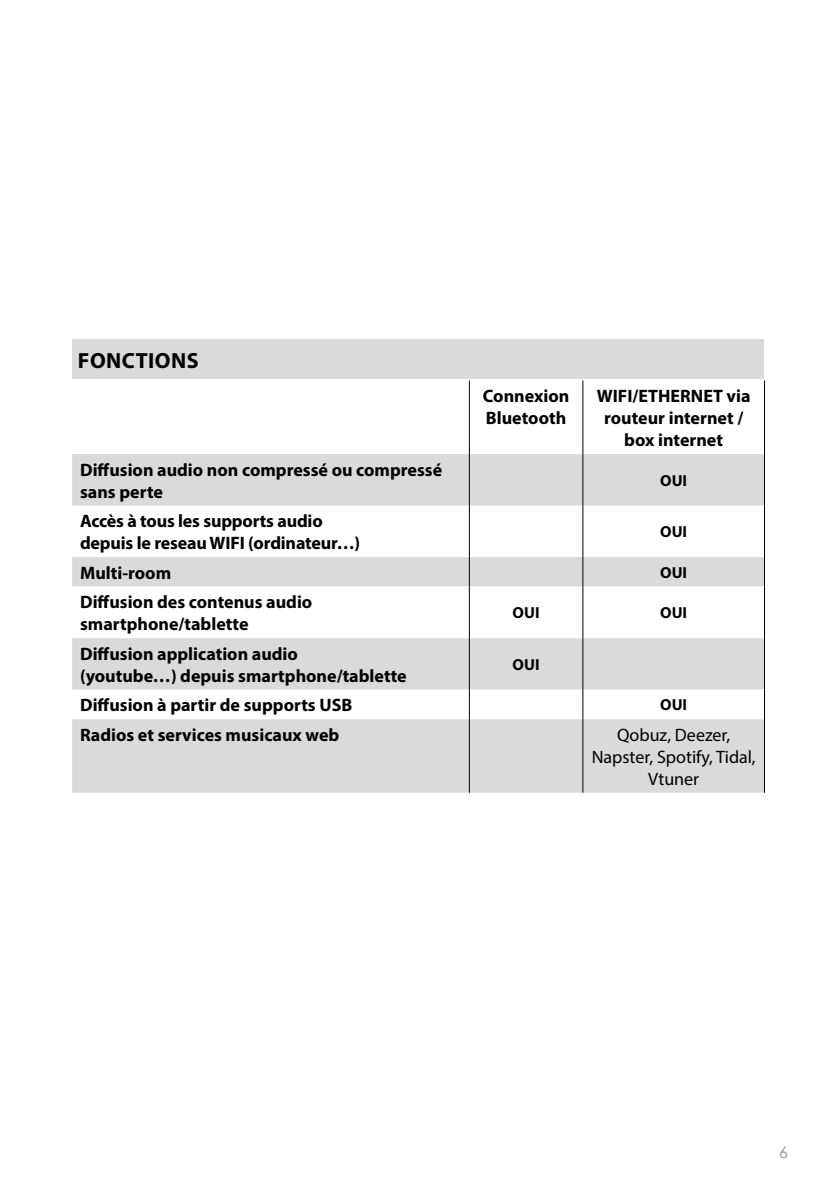
<style>
.page{position:relative;width:840px;height:1191px;background:#fff}
.page>*{position:absolute;margin:0;border:0;box-sizing:border-box;transform-origin:0 0}
.t1{font:700 22px "Myriad Pro";letter-spacing:.02em;color:#000}
.t2{font:700 18px/22px "Myriad Pro";color:#000}
.t3{font:18px/22px "Myriad Pro";color:#000;text-align:center}
.t4{font:700 16px "Myriad Pro";color:#000}
.t5{font:16px "Century Gothic";color:#8e8e8d}
</style>
<div class="page">
<div style="left:72px;top:340px;width:690px;height:39px;background:#dadada"></div>
<svg style="left:72px;top:454px;width:691px;height:338px;fill:#dadada"></svg>
<svg style="left:72px;top:689px;width:691px;height:30px"></svg>
<hr style="left:469px;top:380px;width:1px;height:74px;background:#000">
<hr style="left:469px;top:454px;width:1px;height:51px;background:#000">
<hr style="left:469px;top:505px;width:1px;height:52px;background:#000">
<hr style="left:469px;top:638px;width:1px;height:51px;background:#000">
<hr style="left:469px;top:689px;width:1px;height:30px;background:#000">
<hr style="left:469px;top:719px;width:1px;height:73px;background:#000">
<hr style="left:582px;top:380px;width:1px;height:74px;background:#000">
<hr style="left:763px;top:380px;width:1px;height:74px;background:#000">
<hr style="left:582px;top:454px;width:1px;height:51px;background:#000">
<hr style="left:763px;top:454px;width:1px;height:51px;background:#000">
<hr style="left:582px;top:505px;width:1px;height:52px;background:#000">
<hr style="left:763px;top:505px;width:1px;height:52px;background:#000">
<svg style="left:72px;top:557px;width:692px;height:81px"></svg>
<hr style="left:582px;top:586px;width:1px;height:52px;background:#000">
<hr style="left:763px;top:586px;width:1px;height:52px;background:#000">
<hr style="left:582px;top:638px;width:1px;height:51px;background:#000">
<hr style="left:763px;top:638px;width:1px;height:51px;background:#000">
<hr style="left:582px;top:689px;width:1px;height:30px;background:#000">
<hr style="left:763px;top:689px;width:1px;height:30px;background:#000">
<hr style="left:582px;top:719px;width:1px;height:73px;background:#000">
<hr style="left:763px;top:719px;width:1px;height:73px;background:#000">
<p class="t1" style="left:78px;top:346px;width:122px">FONCTIONS</p>
<p class="t2" style="left:80px;top:458px;width:363px">Diffusion audio non compressé ou compressé sans perte</p>
<p class="t2" style="left:80px;top:509px;width:281px">Accès à tous les supports audio depuis le reseau WIFI (ordinateur…)</p>
<p class="t2" style="left:482px;top:384px;width:88px">Connexion<br>Bluetooth</p>
<p class="t2" style="left:596px;top:384px;width:155px;text-align:center">WIFI/ETHERNET via routeur internet / box internet</p>
<p class="t4" style="left:659px;top:470px;width:28px">OUI</p>
<p class="t4" style="left:659px;top:521px;width:28px">OUI</p>
<p class="t2" style="left:80px;top:561px;width:93px">Multi-room</p>
<p class="t4" style="left:659px;top:562px;width:28px">OUI</p>
<p class="t2" style="left:80px;top:590px;width:234px">Diffusion des contenus audio smartphone/tablette</p>
<p class="t4" style="left:512px;top:602px;width:28px">OUI</p>
<p class="t4" style="left:659px;top:602px;width:28px">OUI</p>
<p class="t2" style="left:80px;top:642px;width:328px">Diffusion application audio<br>(youtube…) depuis smartphone/tablette</p>
<p class="t4" style="left:512px;top:654px;width:28px">OUI</p>
<p class="t2" style="left:80px;top:693px;width:273px">Diffusion à partir de supports USB</p>
<p class="t4" style="left:659px;top:694px;width:28px">OUI</p>
<p class="t2" style="left:80px;top:723px;width:260px">Radios et services musicaux web</p>
<p class="t3" style="left:591px;top:723px;width:165px">Qobuz, Deezer,<br>Napster, Spotify, Tidal,<br>Vtuner</p>
<p class="t5" style="left:778px;top:1140px;width:10px">6</p>
</div>
